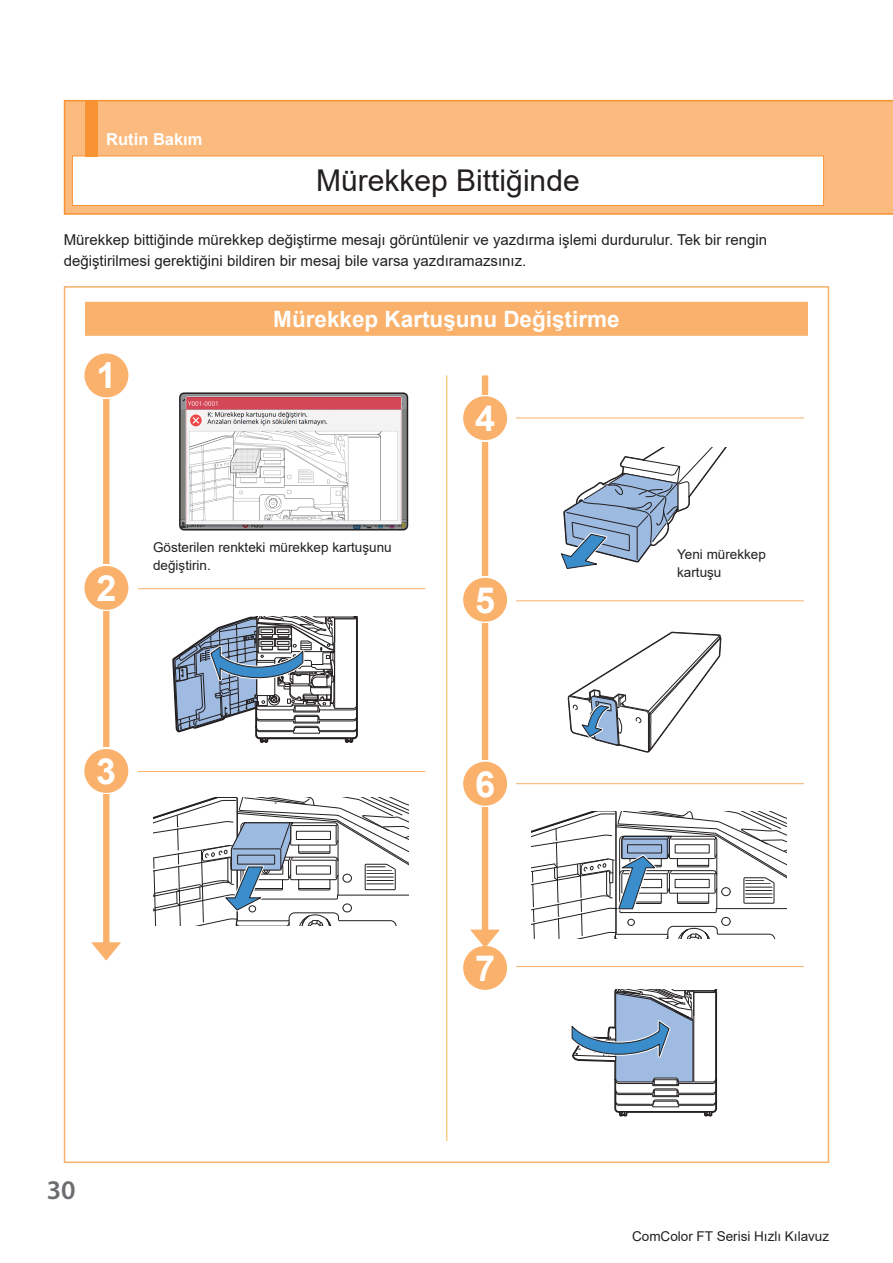
<style>
.page{position:relative;width:893px;height:1263px;background:#fff}
.page>*{position:absolute;margin:0;border:0;box-sizing:border-box;transform-origin:0 0}
.t1{font:700 36px "Arial";letter-spacing:-.44em;color:#fff}
.t2{font:30px "Arial";color:#231f20}
.t3{font:600 27px "Myriad Pro";color:#6c6d70}
.t4{font:700 22.5px "Arial";color:#fff}
.t5{font:700 16.5px "Arial";color:#fff}
.t6{font:15px/21px "Arial";color:#231f20}
.t7{font:13.5px/18px "Arial";color:#231f20}
.t8{font:700 3px "Arial";color:#231f20}
</style>
<div class="page">
<div style="left:64px;top:286px;width:765px;height:877px;background:#fff;border:2px solid #fab16c"></div>
<svg style="left:64px;top:100px;width:829px;height:115px;background:#fab87a"></svg>
<div style="left:72px;top:156px;width:752px;height:49px;background:#fff"></div>
<div style="left:72px;top:156px;width:752px;height:50px;border:1px solid #f79332"></div>
<div style="left:85px;top:100px;width:13px;height:56px;background:#f79332"></div>
<div style="left:85px;top:302px;width:723px;height:34px;background:#fab16c"></div>
<hr style="left:109px;top:588px;width:316px;height:1px;background:#fab16c">
<hr style="left:109px;top:771px;width:316px;height:1px;background:#fab16c">
<div style="left:103px;top:375px;width:6px;height:214px;background:#fab16c"></div>
<div style="left:103px;top:589px;width:6px;height:182px;background:#fab16c"></div>
<div style="left:103px;top:771px;width:6px;height:183px;background:#fab16c"></div>
<img style="left:180px;top:395px;width:227px;height:135px">
<div style="left:179px;top:392px;width:229px;height:138px;border:2px solid #231f20;border-radius:4px"></div>
<svg style="left:172px;top:616px;width:186px;height:127px"></svg>
<svg style="left:153px;top:798px;width:255px;height:128px"></svg>
<hr style="left:446px;top:375px;width:1px;height:43px;background:#fcb94b">
<hr style="left:446px;top:418px;width:1px;height:183px;background:#fcb94b">
<hr style="left:446px;top:601px;width:1px;height:183px;background:#fcb94b">
<hr style="left:446px;top:784px;width:1px;height:182px;background:#fcb94b">
<hr style="left:446px;top:966px;width:1px;height:175px;background:#fcb94b">
<hr style="left:488px;top:418px;width:316px;height:1px;background:#fab16c">
<hr style="left:488px;top:600px;width:316px;height:1px;background:#fab16c">
<hr style="left:488px;top:783px;width:316px;height:1px;background:#fab16c">
<hr style="left:482px;top:966px;width:322px;height:1px;background:#fab16c">
<div style="left:482px;top:375px;width:6px;height:43px;background:#fab16c"></div>
<div style="left:482px;top:418px;width:6px;height:183px;background:#fab16c"></div>
<div style="left:482px;top:601px;width:6px;height:183px;background:#fab16c"></div>
<div style="left:482px;top:784px;width:6px;height:182px;background:#fab16c"></div>
<svg style="left:561px;top:447px;width:166px;height:122px"></svg>
<svg style="left:568px;top:631px;width:154px;height:122px"></svg>
<svg style="left:532px;top:811px;width:255px;height:128px"></svg>
<svg style="left:571px;top:990px;width:147px;height:127px"></svg>
<svg style="left:91px;top:942px;width:30px;height:19px"></svg>
<div style="left:84px;top:747px;width:53px;height:47px;background:#fff"></div>
<div style="left:84px;top:749px;width:44px;height:44px;background:#fab16c;border-radius:50%"></div>
<div style="left:84px;top:564px;width:53px;height:47px;background:#fff"></div>
<div style="left:84px;top:566px;width:44px;height:44px;background:#fab16c;border-radius:50%"></div>
<div style="left:84px;top:352px;width:53px;height:47px;background:#fff"></div>
<div style="left:84px;top:353px;width:44px;height:44px;background:#fab16c;border-radius:50%"></div>
<div style="left:463px;top:395px;width:53px;height:47px;background:#fff"></div>
<div style="left:463px;top:396px;width:44px;height:44px;background:#fab16c;border-radius:50%"></div>
<div style="left:463px;top:576px;width:53px;height:47px;background:#fff"></div>
<div style="left:463px;top:578px;width:44px;height:44px;background:#fab16c;border-radius:50%"></div>
<div style="left:463px;top:760px;width:53px;height:47px;background:#fff"></div>
<div style="left:463px;top:762px;width:44px;height:44px;background:#fab16c;border-radius:50%"></div>
<div style="left:463px;top:944px;width:53px;height:47px;background:#fff"></div>
<div style="left:463px;top:946px;width:44px;height:44px;background:#fab16c;border-radius:50%"></div>
<svg style="left:470px;top:929px;width:30px;height:19px"></svg>
<p class="t5" style="left:106px;top:128px;width:98px">Rutin Bakım</p>
<h2 class="t2" style="left:316px;top:160px;width:265px">Mürekkep Bittiğinde</h2>
<p class="t6" style="left:64px;top:229px;width:705px">Mürekkep bittiğinde mürekkep değiştirme mesajı görüntülenir ve yazdırma işlemi durdurulur. Tek bir rengin değiştirilmesi gerektiğini bildiren bir mesaj bile varsa yazdıramazsınız.</p>
<h1 class="t1" style="left:96px;top:350px;width:26px">13</h1>
<h3 class="t4" style="left:273px;top:303px;width:348px">Mürekkep Kartuşunu Değiştirme</h3>
<h1 class="t1" style="left:475px;top:393px;width:26px">43</h1>
<h1 class="t1" style="left:96px;top:563px;width:26px">23</h1>
<p class="t7" style="left:153px;top:538px;width:240px">Gösterilen renkteki mürekkep kartuşunu değiştirin.</p>
<h1 class="t1" style="left:475px;top:575px;width:26px">53</h1>
<h1 class="t1" style="left:101px;top:746px;width:22px">3</h1>
<p class="t8" style="left:275px;top:800px;width:4px">C</p>
<h1 class="t1" style="left:475px;top:758px;width:26px">63</h1>
<p class="t7" style="left:677px;top:545px;width:90px">Yeni mürekkep kartuşu</p>
<h1 class="t1" style="left:475px;top:943px;width:26px">73</h1>
<h3 class="t3" style="left:47px;top:1173px;width:30px">30</h3>
<p class="t7" style="left:632px;top:1227px;width:199px">ComColor FT Serisi Hızlı Kılavuz</p>
</div>
